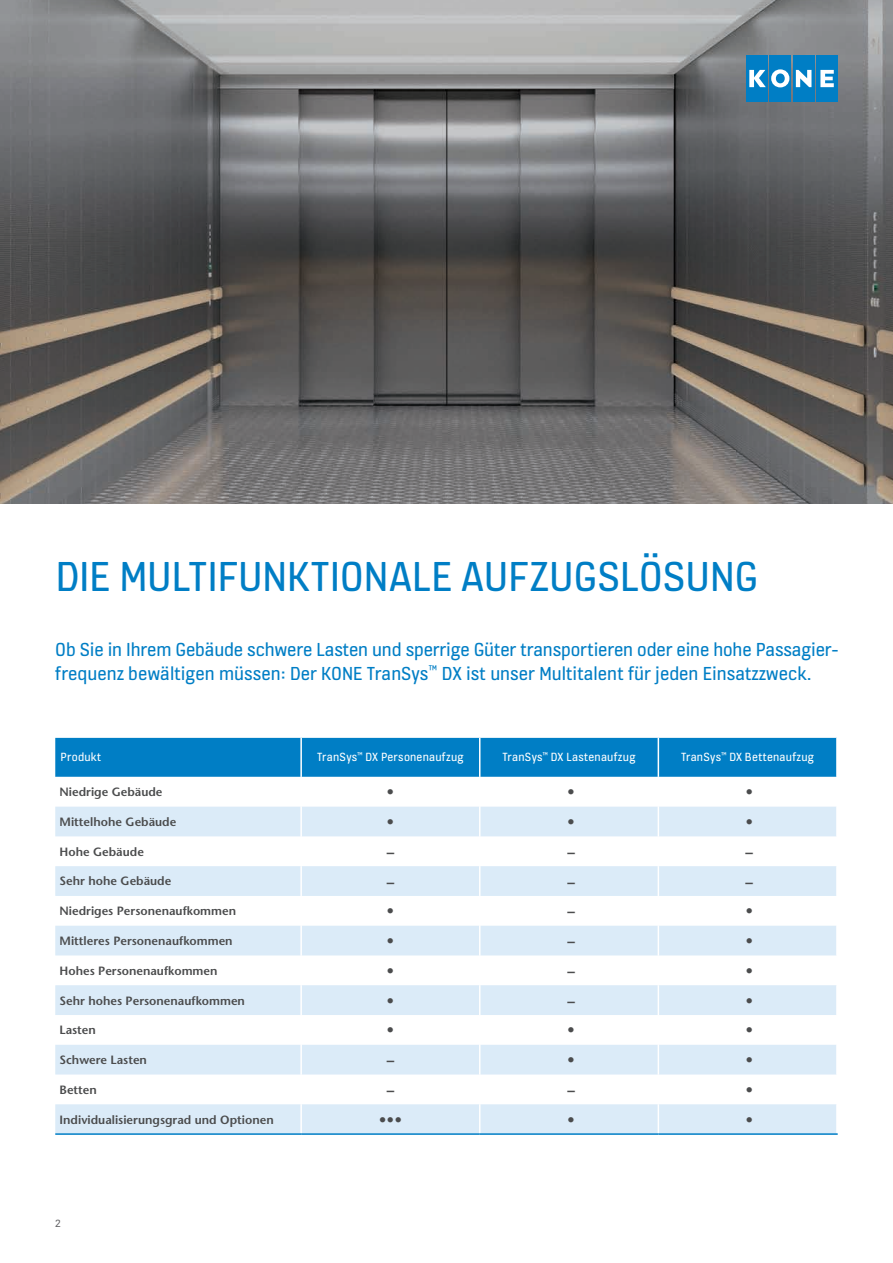
<style>
.page{position:relative;width:893px;height:1263px;background:#fff}
.page>*{position:absolute;margin:0;border:0;box-sizing:border-box;transform-origin:0 0}
.t1{font:45px "KONE Information";color:#007ec5}
.t2{font:20.25px/24px "KONE Information";letter-spacing:-.005em;color:#007ec5}
.t3{font:700 15px "Stone Sans Std";color:#4b4c4d}
.t4{font:12.75px "KONE Information";letter-spacing:.02em;color:#fff}
.t5{font:600 12px "Stone Sans Std";color:#4b4c4d}
.t6{font:11.25px "KONE Information";color:#636366}
</style>
<div class="page">
<img style="left:0;top:0;width:893px;height:504px">
<div style="left:55px;top:738px;width:781px;height:39px;background:#007ec5"></div>
<svg style="left:55px;top:807px;width:781px;height:326px;fill:#dbebf8"></svg>
<hr style="left:300px;top:738px;width:2px;height:39px;background:#fff">
<hr style="left:479px;top:738px;width:1px;height:39px;background:#fff">
<hr style="left:658px;top:738px;width:1px;height:39px;background:#fff">
<hr style="left:300px;top:807px;width:2px;height:29px;background:#fff">
<svg style="left:479px;top:807px;width:1px;height:29px"></svg>
<svg style="left:658px;top:807px;width:1px;height:29px"></svg>
<hr style="left:300px;top:836px;width:2px;height:30px;background:#fff">
<hr style="left:479px;top:836px;width:1px;height:30px;background:#fff">
<hr style="left:658px;top:836px;width:1px;height:30px;background:#fff">
<hr style="left:300px;top:866px;width:2px;height:30px;background:#fff">
<hr style="left:479px;top:866px;width:1px;height:30px;background:#fff">
<hr style="left:658px;top:866px;width:1px;height:30px;background:#fff">
<hr style="left:300px;top:896px;width:2px;height:30px;background:#fff">
<hr style="left:479px;top:896px;width:1px;height:30px;background:#fff">
<hr style="left:658px;top:896px;width:1px;height:30px;background:#fff">
<hr style="left:300px;top:926px;width:2px;height:29px;background:#fff">
<svg style="left:479px;top:926px;width:1px;height:29px"></svg>
<svg style="left:658px;top:926px;width:1px;height:29px"></svg>
<hr style="left:300px;top:955px;width:2px;height:30px;background:#fff">
<hr style="left:479px;top:955px;width:1px;height:30px;background:#fff">
<hr style="left:658px;top:955px;width:1px;height:30px;background:#fff">
<hr style="left:300px;top:985px;width:2px;height:30px;background:#fff">
<hr style="left:479px;top:985px;width:1px;height:30px;background:#fff">
<hr style="left:658px;top:985px;width:1px;height:30px;background:#fff">
<hr style="left:300px;top:1015px;width:2px;height:30px;background:#fff">
<hr style="left:479px;top:1015px;width:1px;height:30px;background:#fff">
<hr style="left:658px;top:1015px;width:1px;height:30px;background:#fff">
<hr style="left:300px;top:1045px;width:2px;height:29px;background:#fff">
<svg style="left:479px;top:1045px;width:1px;height:29px"></svg>
<svg style="left:658px;top:1045px;width:1px;height:29px"></svg>
<hr style="left:300px;top:1074px;width:2px;height:30px;background:#fff">
<hr style="left:479px;top:1074px;width:1px;height:30px;background:#fff">
<hr style="left:658px;top:1074px;width:1px;height:30px;background:#fff">
<hr style="left:300px;top:1104px;width:2px;height:29px;background:#fff">
<svg style="left:479px;top:1104px;width:1px;height:29px"></svg>
<svg style="left:658px;top:1104px;width:1px;height:29px"></svg>
<hr style="left:55px;top:1133px;width:246px;height:2px;background:#007ec5">
<hr style="left:301px;top:1133px;width:179px;height:2px;background:#007ec5">
<hr style="left:480px;top:1133px;width:178px;height:2px;background:#007ec5">
<hr style="left:658px;top:1133px;width:180px;height:2px;background:#007ec5">
<div style="left:746px;top:55px;width:21px;height:47px;background:#007ec5"></div>
<div style="left:793px;top:55px;width:21px;height:47px;background:#007ec5"></div>
<svg style="left:796px;top:70px;width:15px;height:17px"></svg>
<div style="left:770px;top:55px;width:21px;height:47px;background:#007ec5"></div>
<svg style="left:749px;top:69px;width:40px;height:18px"></svg>
<div style="left:816px;top:55px;width:22px;height:47px;background:#007ec5"></div>
<svg style="left:820px;top:70px;width:14px;height:17px"></svg>
<h1 class="t1" style="left:56px;top:547px;width:704px">DIE MULTIFUNKTIONALE AUFZUGSLÖSUNG</h1>
<h2 class="t2" style="left:55px;top:636px;width:785px">Ob Sie in Ihrem Gebäude schwere Lasten und sperrige Güter transportieren oder eine hohe Passagier&shy;frequenz bewältigen müssen: Der KONE TranSys<sup>™</sup> DX ist unser Multitalent für jeden Einsatzzweck.</h2>
<p class="t4" style="left:61px;top:748px;width:42px">Produkt</p>
<p class="t4" style="left:317px;top:748px;width:148px">TranSys<sup>™</sup> DX Personenaufzug</p>
<p class="t4" style="left:503px;top:748px;width:134px">TranSys<sup>™</sup> DX Lastenaufzug</p>
<p class="t4" style="left:681px;top:748px;width:134px">TranSys<sup>™</sup> DX Bettenaufzug</p>
<p class="t5" style="left:60px;top:785px;width:105px">Niedrige Gebäude</p>
<p class="t3" style="left:387px;top:783px;width:9px">•</p>
<p class="t3" style="left:567px;top:783px;width:9px">•</p>
<p class="t3" style="left:745px;top:783px;width:9px">•</p>
<p class="t5" style="left:60px;top:814px;width:118px">Mittelhohe Gebäude</p>
<p class="t3" style="left:387px;top:813px;width:9px">•</p>
<p class="t3" style="left:567px;top:813px;width:9px">•</p>
<p class="t3" style="left:745px;top:813px;width:9px">•</p>
<p class="t5" style="left:60px;top:844px;width:86px">Hohe Gebäude</p>
<p class="t3" style="left:387px;top:843px;width:9px">–</p>
<p class="t3" style="left:567px;top:843px;width:9px">–</p>
<p class="t3" style="left:745px;top:843px;width:9px">–</p>
<p class="t5" style="left:60px;top:874px;width:113px">Sehr hohe Gebäude</p>
<p class="t3" style="left:387px;top:872px;width:9px">–</p>
<p class="t3" style="left:567px;top:872px;width:9px">–</p>
<p class="t3" style="left:745px;top:872px;width:9px">–</p>
<p class="t5" style="left:60px;top:904px;width:178px">Niedriges Personen aufkommen</p>
<p class="t3" style="left:387px;top:902px;width:9px">•</p>
<p class="t3" style="left:567px;top:902px;width:9px">–</p>
<p class="t3" style="left:745px;top:902px;width:9px">•</p>
<p class="t5" style="left:60px;top:933px;width:175px">Mittleres Personen aufkommen</p>
<p class="t3" style="left:387px;top:932px;width:9px">•</p>
<p class="t3" style="left:567px;top:932px;width:9px">–</p>
<p class="t3" style="left:745px;top:932px;width:9px">•</p>
<p class="t5" style="left:60px;top:963px;width:160px">Hohes Personenaufkommen</p>
<p class="t3" style="left:387px;top:962px;width:9px">•</p>
<p class="t3" style="left:567px;top:962px;width:9px">–</p>
<p class="t3" style="left:745px;top:962px;width:9px">•</p>
<p class="t5" style="left:60px;top:993px;width:187px">Sehr hohes Personenaufkommen</p>
<p class="t3" style="left:387px;top:991px;width:9px">•</p>
<p class="t3" style="left:567px;top:991px;width:9px">–</p>
<p class="t3" style="left:745px;top:991px;width:9px">•</p>
<p class="t5" style="left:60px;top:1023px;width:38px">Lasten</p>
<p class="t3" style="left:387px;top:1021px;width:9px">•</p>
<p class="t3" style="left:567px;top:1021px;width:9px">•</p>
<p class="t3" style="left:745px;top:1021px;width:9px">•</p>
<p class="t5" style="left:60px;top:1053px;width:89px">Schwere Lasten</p>
<p class="t3" style="left:387px;top:1051px;width:9px">–</p>
<p class="t3" style="left:567px;top:1051px;width:9px">•</p>
<p class="t3" style="left:745px;top:1051px;width:9px">•</p>
<p class="t5" style="left:60px;top:1082px;width:39px">Betten</p>
<p class="t3" style="left:387px;top:1081px;width:9px">–</p>
<p class="t3" style="left:567px;top:1081px;width:9px">–</p>
<p class="t3" style="left:745px;top:1081px;width:9px">•</p>
<p class="t5" style="left:60px;top:1112px;width:216px">Individualisierungsgrad und Optionen</p>
<p class="t3" style="left:379px;top:1110px;width:25px">•••</p>
<p class="t3" style="left:567px;top:1110px;width:9px">•</p>
<p class="t3" style="left:745px;top:1110px;width:9px">•</p>
<p class="t6" style="left:55px;top:1216px;width:7px">2</p>
</div>
